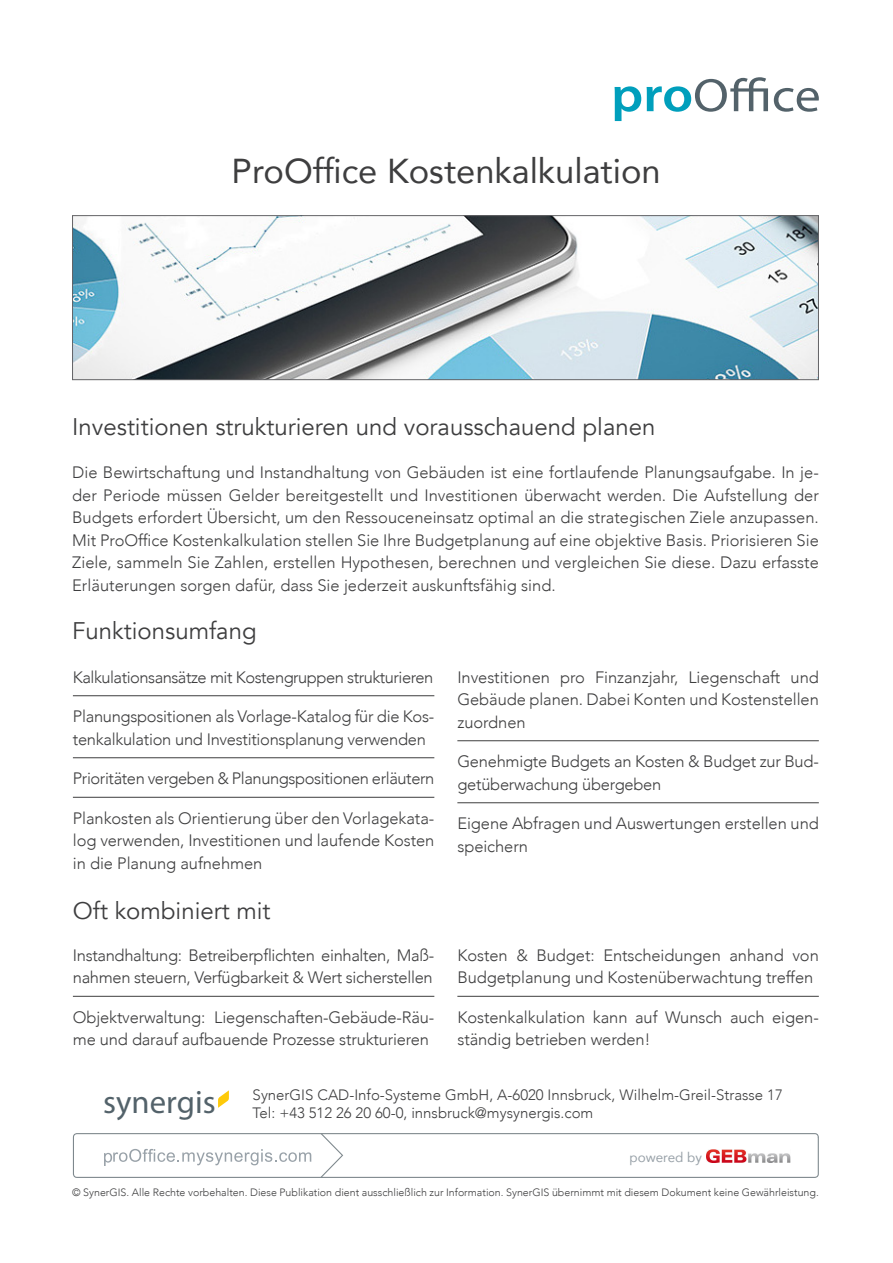
<style>
.page{position:relative;width:893px;height:1263px;background:#fff}
.page>*{position:absolute;margin:0;border:0;box-sizing:border-box;transform-origin:0 0}
.t1{font:34.5px "Avenir";color:#3e3e3f}
.Headline_2{font:24px "Avenir";color:#3e3e3f}
.Fliesstext_a{font:300 16.5px/22.5px "Avenir";letter-spacing:-.01em;color:#3e3e3f}
.Fliesstext{font:300 16.5px/22.5px "Avenir";color:#3e3e3f;text-align:justify}
.Fliesstext_a-2{font:300 16.5px "Avenir";letter-spacing:-.03em;color:#3e3e3f}
.t2{font:300 15px/18px "Avenir";color:#3e3e3f}
.t3{font:13.5px "Avenir";color:#99a2a9}
.t4{font:300 10.65px "Avenir";color:#3e3e3f}
.s1{font-family:"Myriad Pro";font-weight:400;font-size:32.7px;color:#53626a}
</style>
<div class="page">
<hr style="left:457px;top:996px;width:362px;height:1px;background:#3e3e3f">
<hr style="left:457px;top:740px;width:362px;height:1px;background:#3e3e3f">
<hr style="left:457px;top:802px;width:362px;height:1px;background:#3e3e3f">
<hr style="left:73px;top:695px;width:361px;height:1px;background:#3e3e3f">
<hr style="left:73px;top:757px;width:361px;height:1px;background:#3e3e3f">
<hr style="left:73px;top:797px;width:361px;height:1px;background:#3e3e3f">
<svg style="left:73px;top:1133px;width:746px;height:45px"></svg>
<div style="left:652px;top:1141px;width:149px;height:29px;background:#fff"></div>
<img style="left:74px;top:217px;width:743px;height:161px">
<div style="left:72px;top:215px;width:747px;height:165px;border:1px solid #636366"></div>
<svg style="left:218px;top:1090px;width:11px;height:18px"></svg>
<img style="left:707px;top:1149px;width:83px;height:13px">
<hr style="left:73px;top:996px;width:361px;height:1px;background:#3e3e3f">
<svg style="left:615px;top:86px;width:26px;height:35px"></svg>
<svg style="left:647px;top:77px;width:172px;height:35px"></svg>
<p class="t1" style="left:232px;top:143px;width:431px">ProOffice Kostenkalkulation</p>
<p class="Headline_2" style="left:72px;top:412px;width:585px">Investitionen strukturieren und vorausschauend planen</p>
<p class="Fliesstext" style="left:72px;top:461px;width:748px">Die Bewirtschaftung und Instandhaltung von Gebäuden ist eine fortlaufende Planungsaufgabe. In je&shy;der Periode müssen Gelder bereitgestellt und Investitionen überwacht werden. Die Aufstellung der Budgets erfordert Übersicht, um den Ressouceneinsatz optimal an die strategischen Ziele anzupassen.<br>Mit ProOffice Kostenkalkulation stellen Sie Ihre Budgetplanung auf eine objektive Basis. Priorisieren Sie Ziele, sammeln Sie Zahlen, erstellen Hypothesen, berechnen und vergleichen Sie diese. Dazu erfasste Erläuterungen sorgen dafür, dass Sie jederzeit auskunftsfähig sind.</p>
<p class="Headline_2" style="left:72px;top:617px;width:186px">Funktionsumfang</p>
<p class="Fliesstext_a-2" style="left:73px;top:667px;width:362px">Kalkulationsansätze mit Kostengruppen strukturieren</p>
<p class="Fliesstext_a" style="left:73px;top:705px;width:363px">Planungspositionen als Vorlage-Katalog für die Kos&shy;tenkalkulation und Investitionsplanung verwenden</p>
<p class="Fliesstext_a" style="left:73px;top:767px;width:363px">Prioritäten vergeben &amp; Planungspositionen erläutern</p>
<p class="Fliesstext_a" style="left:73px;top:807px;width:363px;text-align:justify">Plankosten als Orientierung über den Vorlagekata&shy;log verwenden, Investitionen und laufende Kosten in die Planung aufnehmen</p>
<p class="Headline_2" style="left:73px;top:896px;width:199px">Oft kombiniert mit</p>
<p class="Fliesstext_a" style="left:73px;top:944px;width:363px">Instandhaltung: Betreiberpflichten einhalten, Maß&shy;nahmen steuern, Verfügbarkeit &amp; Wert sicherstellen</p>
<p class="Fliesstext_a" style="left:73px;top:1006px;width:363px">Objektverwaltung: Liegenschaften-Gebäude-Räu&shy;me und darauf aufbauende Prozesse strukturieren</p>
<p class="Fliesstext_a" style="left:457px;top:666px;width:363px;text-align:justify">Investitionen pro Finzanzjahr, Liegenschaft und Gebäude planen. Dabei Konten und Kostenstellen zuordnen</p>
<p class="Fliesstext_a" style="left:457px;top:750px;width:363px">Genehmigte Budgets an Kosten &amp; Budget zur Bud&shy;getüberwachung übergeben</p>
<p class="Fliesstext_a" style="left:457px;top:812px;width:363px">Eigene Abfragen und Auswertungen erstellen und speichern</p>
<p class="Fliesstext_a" style="left:457px;top:944px;width:363px">Kosten &amp; Budget: Entscheidungen anhand von<br>Budgetplanung und Kostenüberwachtung treffen</p>
<p class="Fliesstext_a" style="left:457px;top:1006px;width:363px">Kostenkalkulation kann auf Wunsch auch eigen&shy;ständig betrieben werden!</p>
<p class="t2" style="left:253px;top:1086px;width:532px;text-indent:-149px"><span class="s1">synergis</span> SynerGIS CAD-Info-Systeme GmbH, A-6020 Innsbruck, Wilhelm-Greil-Strasse 17<br>Tel: +43 512 26 20 60-0, innsbruck@mysynergis.com</p>
<p class="t3" style="left:629px;top:1146px;width:74px">powered by</p>
<p class="t4" style="left:72px;top:1186px;width:748px">© SynerGIS. Alle Rechte vorbehalten. Diese Publikation dient ausschließlich zur Information. SynerGIS übernimmt mit diesem Dokument keine Gewährleistung.</p>
</div>
